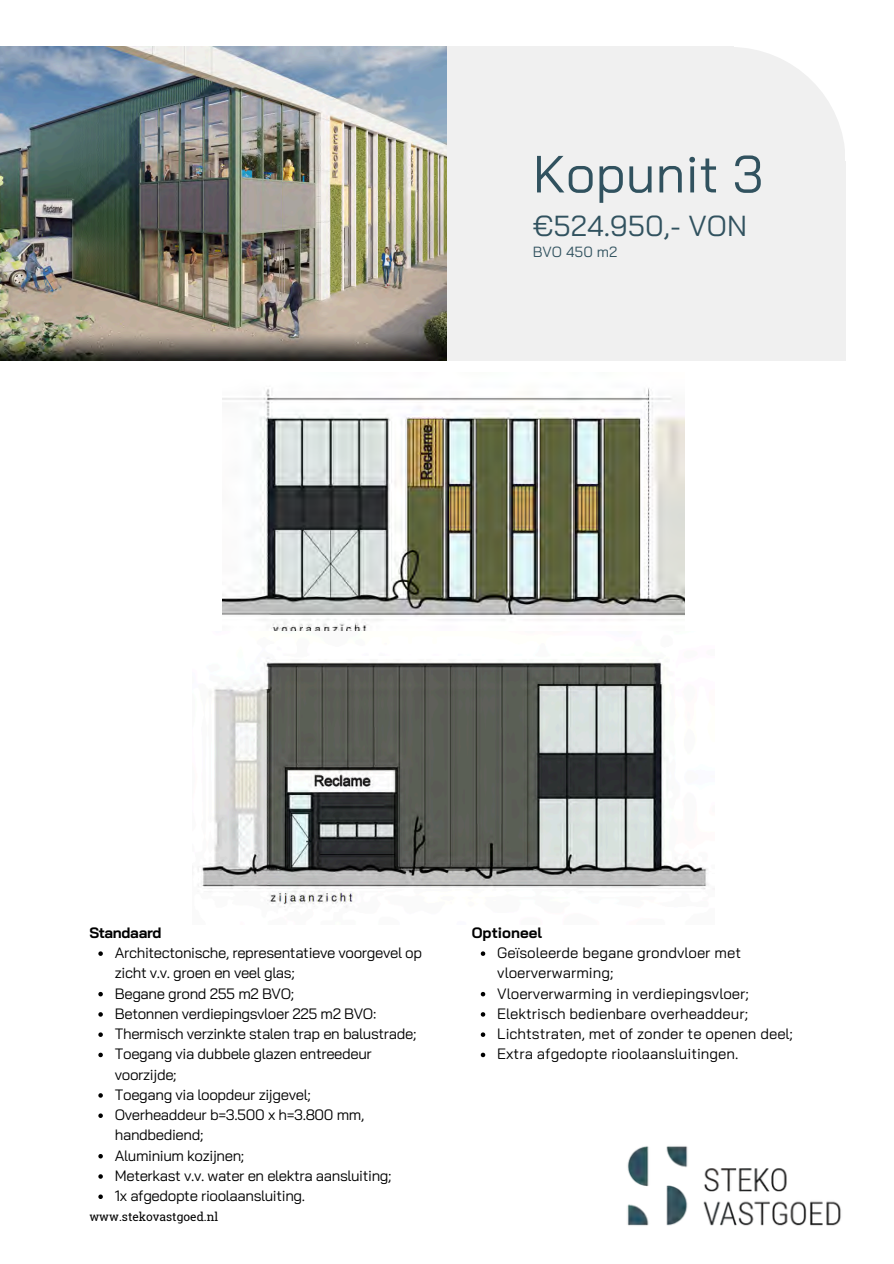
<style>
.page{position:relative;width:894px;height:1264px;background:#fff}
.page>*{position:absolute;margin:0;border:0;box-sizing:border-box;transform-origin:0 0}
.t1{font:52.2px "Bai Jamjuree";color:#31525f}
.t2{font:28.95px "Bai Jamjuree";color:#31525f}
.t3{font:15px/20.2px "Bai Jamjuree";letter-spacing:-.025em;color:#000}
.t4{font:15px/20.2px "Bai Jamjuree";color:#000}
.t5{font:700 15px "Bai Jamjuree";letter-spacing:-.015em;color:#000}
.t6{font:14.7px "Bai Jamjuree";color:#31525f}
.t7{font:12px "Roboto Slab";color:#000}
</style>
<div class="page">
<img style="left:627px;top:1146px;width:214px;height:80px">
<div style="left:0;top:161px;width:845px;height:200px;background:#f0f0f0"></div>
<div style="left:614px;top:47px;width:231px;height:229px;background:#f0f0f0;border-radius:50%"></div>
<div style="left:0;top:47px;width:733px;height:314px;background:#f0f0f0"></div>
<img style="left:223px;top:388px;width:461px;height:243px">
<img style="left:198px;top:657px;width:511px;height:251px">
<svg style="left:480px;top:951px;width:5px;height:4px"></svg>
<svg style="left:480px;top:992px;width:5px;height:4px"></svg>
<svg style="left:480px;top:1012px;width:5px;height:4px"></svg>
<svg style="left:480px;top:1032px;width:5px;height:4px"></svg>
<svg style="left:480px;top:1052px;width:5px;height:5px"></svg>
<svg style="left:98px;top:951px;width:5px;height:4px"></svg>
<svg style="left:98px;top:991px;width:5px;height:5px"></svg>
<svg style="left:98px;top:1012px;width:5px;height:4px"></svg>
<svg style="left:98px;top:1032px;width:5px;height:4px"></svg>
<svg style="left:98px;top:1052px;width:5px;height:5px"></svg>
<svg style="left:98px;top:1093px;width:5px;height:4px"></svg>
<svg style="left:98px;top:1113px;width:5px;height:4px"></svg>
<svg style="left:98px;top:1154px;width:5px;height:4px"></svg>
<svg style="left:98px;top:1174px;width:5px;height:4px"></svg>
<svg style="left:98px;top:1194px;width:5px;height:4px"></svg>
<img style="left:0;top:47px;width:447px;height:314px">
<p class="t1" style="left:532px;top:140px;width:232px">Kopunit 3</p>
<p class="t2" style="left:532px;top:207px;width:216px">€524.950,- VON</p>
<p class="t6" style="left:532px;top:242px;width:86px">BVO 450 m2</p>
<p class="t5" style="left:89px;top:922px;width:74px">Standaard</p>
<p class="t3" style="left:115px;top:942px;width:308px">Architectonische, representatieve voorgevel op zicht v.v. groen en veel glas;</p>
<p class="t3" style="left:115px;top:982px;width:181px">Begane grond 255 m2 BVO;</p>
<p class="t3" style="left:115px;top:1003px;width:263px">Betonnen verdiepingsvloer 225 m2 BVO:</p>
<p class="t3" style="left:115px;top:1023px;width:303px">Thermisch verzinkte stalen trap en balustrade;</p>
<p class="t3" style="left:115px;top:1043px;width:258px">Toegang via dubbele glazen entreedeur voorzijde;</p>
<h3 class="t3" style="left:115px;top:1084px;width:197px">Toegang via loopdeur zijgevel;</h3>
<p class="t3" style="left:115px;top:1104px;width:251px">Overheaddeur b=3.500 x h=3.800 mm, handbediend;</p>
<p class="t3" style="left:115px;top:1144px;width:131px">Aluminium kozijnen;</p>
<p class="t3" style="left:115px;top:1165px;width:278px">Meterkast v.v. water en elektra aansluiting;</p>
<p class="t3" style="left:115px;top:1185px;width:192px">1x afgedopte rioolaansluiting.</p>
<p class="t7" style="left:89px;top:1208px;width:130px">www.stekovastgoed.nl</p>
<h3 class="t5" style="left:471px;top:922px;width:72px">Optioneel</h3>
<p class="t4" style="left:497px;top:942px;width:245px">Geïsoleerde begane grondvloer met vloerverwarming;</p>
<p class="t4" style="left:497px;top:982px;width:253px">Vloerverwarming in verdiepingsvloer;</p>
<p class="t4" style="left:497px;top:1003px;width:252px">Elektrisch bedienbare overheaddeur;</p>
<p class="t4" style="left:497px;top:1023px;width:297px">Lichtstraten, met of zonder te openen deel;</p>
<p class="t4" style="left:497px;top:1043px;width:242px">Extra afgedopte rioolaansluitingen.</p>
</div>
